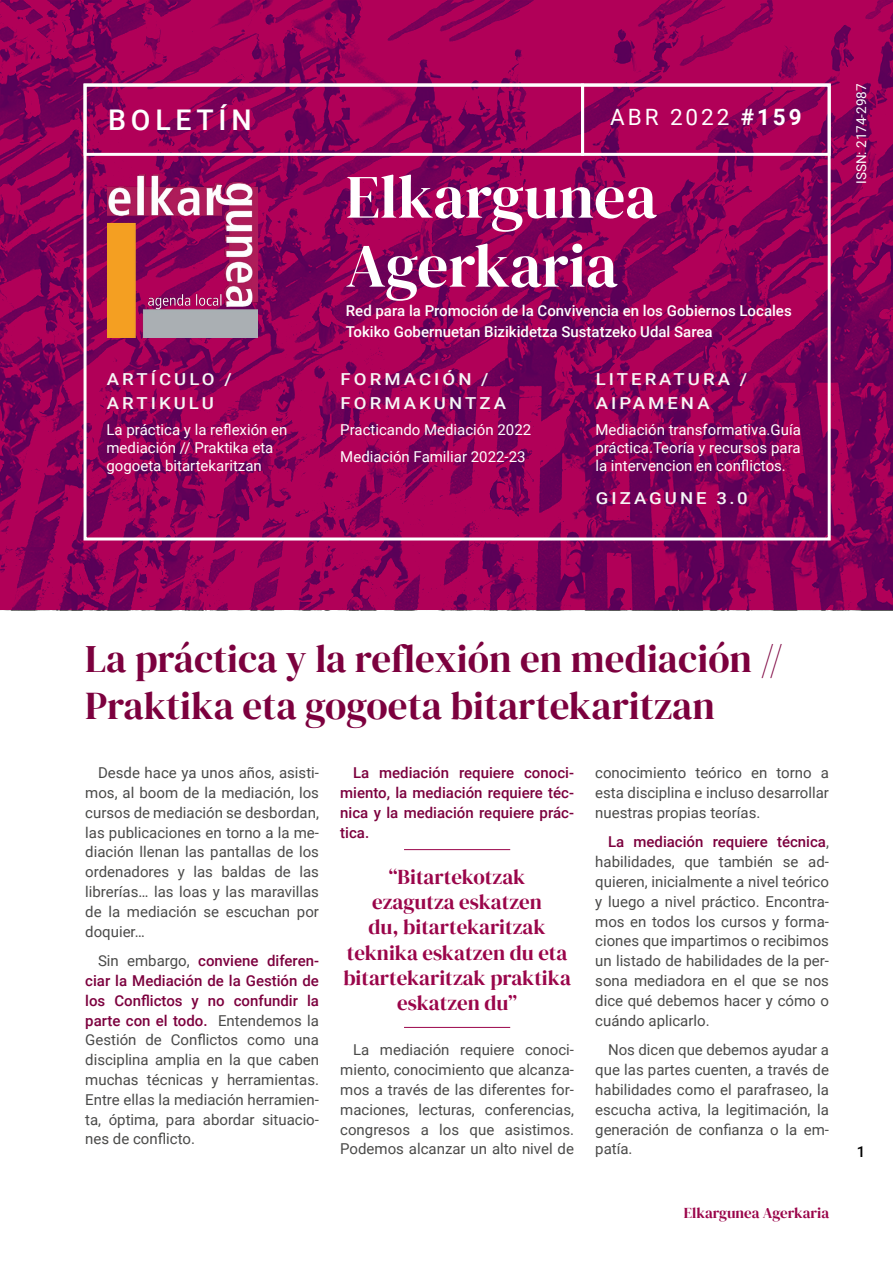
<style>
.page{position:relative;width:893px;height:1263px;background:#fff}
.page>*{position:absolute;margin:0;border:0;box-sizing:border-box;transform-origin:0 0}
.t1{font:61.5px/69px "DM Serif Display";color:#fff}
.t2{font:39px/46.8px "DM Serif Display";color:#7c003e}
.t3{font:500 28.5px "Roboto";letter-spacing:.165em;color:#fff}
.t4{font:22.5px "Roboto";letter-spacing:.13em;color:#fff}
.t5{font:21px/25.2px "DM Serif Display";color:#9a054a;text-align:center}
.t6{font:500 16.5px/24px "Roboto";letter-spacing:.165em;color:#f6f6f6;scale:1.12 1}
.t7{font:15px/19.8px "Roboto";color:#4a4a49;text-align:justify}
.t8{font:15px/18px "Roboto";color:#fff}
.t9{font:500 15px/20.7px "Roboto";color:#fff}
.t10{font:500 15px/19.8px "Roboto";color:#7c003e;text-align:justify}
.t11{font:15px "DM Serif Display";color:#9a054a}
.t12{font:500 15px "Roboto";color:#000}
.t13{font:13.5px "Roboto";color:#fff}
.s1{font-weight:700}
.s2{font-weight:500;color:#7c003e}
</style>
<div class="page">
<svg style="left:0;top:0;width:893px;height:610px;background:#930259"></svg>
<img style="left:107px;top:174px;width:151px;height:163px">
<div style="left:84px;top:84px;width:500px;height:72px;border:3px solid #fff"></div>
<div style="left:581px;top:84px;width:250px;height:72px;border:3px solid #fff"></div>
<hr style="left:404px;top:849px;width:106px;height:1px;background:#9a054a">
<hr style="left:404px;top:1027px;width:106px;height:1px;background:#9a054a">
<h3 class="t3" style="left:108px;top:100px;width:145px">BOLETÍN</h3>
<h3 class="t4" style="left:610px;top:101px;width:193px">ABR 2022 <span class="s1">#159</span></h3>
<p class="t6" style="left:107px;top:366px;width:113px">ARTÍCULO /<br>ARTIKULU</p>
<p class="t8" style="left:107px;top:420px;width:182px">La práctica y la reflexión en mediación // Praktika eta gogoeta bitartekaritzan</p>
<h1 class="t1" style="left:346px;top:163px;width:313px">Elkargunea<br>Agerkaria</h1>
<p class="t9" style="left:346px;top:300px;width:447px">Red para la Promoción de la Convivencia en los Gobiernos Locales<br>Tokiko Gobernuetan Bizikidetza Sustatzeko Udal Sarea</p>
<p class="t6" style="left:341px;top:366px;width:149px">FORMACIÓN /<br>FORMAKUNTZA</p>
<p class="t8" style="left:340px;top:416px;width:192px;line-height:26.5px">Practicando Mediación 2022<br>Mediación Familiar 2022-23</p>
<p class="t6" style="left:596px;top:366px;width:137px">LITERATURA /<br>AIPAMENA</p>
<p class="t8" style="left:595px;top:420px;width:207px;text-align:justify">Mediación transformativa.Guía práctica.Teoría y recursos para la intervencion en conflictos.</p>
<p class="t6" style="left:596px;top:485px;width:137px">GIZAGUNE 3.0</p>
<p class="t13" style="left:852px;top:184px;width:102px;rotate:-90deg">ISSN: 2174-2987</p>
<h2 class="t2" style="left:85px;top:636px;width:699px">La práctica y la reflexión en mediación //<br>Praktika eta gogoeta bitartekaritzan</h2>
<p class="t7" style="left:85px;top:762px;width:235px;text-indent:13px">Desde hace ya unos años, asisti&shy;mos, al boom de la mediación, los cursos de mediación se desbordan, las publicaciones en torno a la me&shy;diación llenan las pantallas de los ordenadores y las baldas de las librerías… las loas y las maravillas de la mediación se escuchan por doquier…</p>
<p class="t7" style="left:85px;top:950px;width:235px;text-indent:13px">Sin embargo, <span class="s2">conviene diferen&shy;ciar la Mediación de la Gestión de los Conflictos y no confundir la parte con el todo.</span> Entendemos la Gestión de Conflictos como una disciplina amplia en la que caben muchas técnicas y herramientas.<br>Entre ellas la mediación herramien&shy;ta, óptima, para abordar situacio&shy;nes de conflicto.</p>
<p class="t10" style="left:340px;top:762px;width:235px;text-indent:13px">La mediación requiere conoci&shy;miento, la mediación requiere téc&shy;nica y la mediación requiere prác&shy;tica.</p>
<h3 class="t5" style="left:343px;top:864px;width:229px">“Bitartekotzak<br>ezagutza eskatzen<br>du, bitartekaritzak teknika eskatzen du eta bitartekaritzak praktika eskatzen du”</h3>
<p class="t7" style="left:340px;top:1039px;width:235px;text-indent:13px">La mediación requiere conoci&shy;miento, conocimiento que alcanza&shy;mos a través de las diferentes for&shy;maciones, lecturas, conferencias, congresos a los que asistimos.<br>Podemos alcanzar un alto nivel de</p>
<p class="t7" style="left:595px;top:762px;width:235px">conocimiento teórico en torno a esta disciplina e incluso desarrollar nuestras propias teorías.</p>
<p class="t7" style="left:595px;top:832px;width:235px;text-indent:13px"><span class="s2">La mediación requiere técnica</span>, habilidades, que también se ad&shy;quieren, inicialmente a nivel teórico y luego a nivel práctico. Encontra&shy;mos en todos los cursos y forma&shy;ciones que impartimos o recibimos un listado de habilidades de la per&shy;sona mediadora en el que se nos dice qué debemos hacer y cómo o cuándo aplicarlo.</p>
<p class="t7" style="left:595px;top:1039px;width:235px;text-indent:13px">Nos dicen que debemos ayudar a que las partes cuenten, a través de habilidades como el parafraseo, la escucha activa, la legitimación, la generación de confianza o la em&shy;patía.</p>
<p class="t11" style="left:684px;top:1204px;width:147px">Elkargunea Agerkaria</p>
<p class="t12" style="left:857px;top:1141px;width:10px">1</p>
</div>
